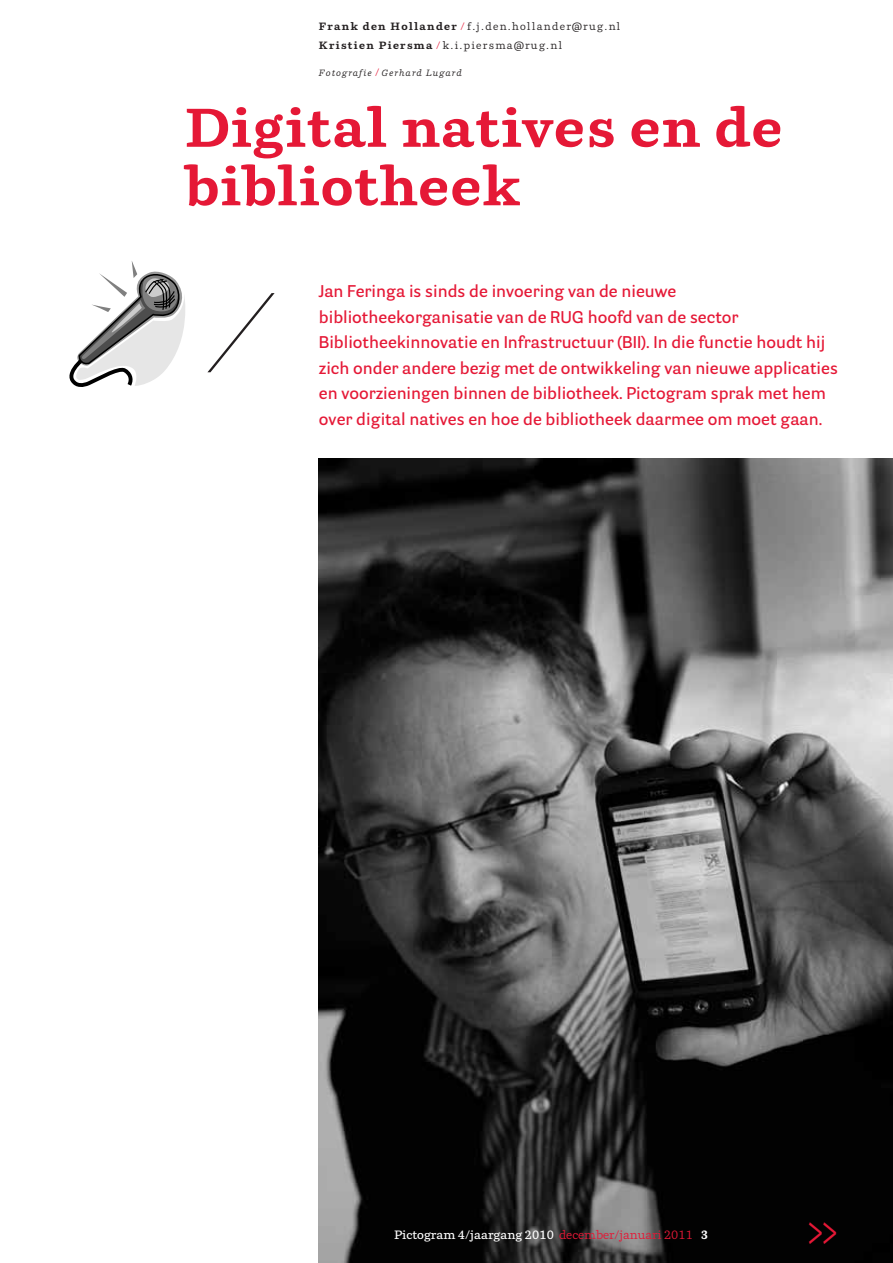
<style>
.page{position:relative;width:893px;height:1263px;background:#fff}
.page>*{position:absolute;margin:0;border:0;box-sizing:border-box;transform-origin:0 0}
.t1{font:700 54px/58.5px "Parry";letter-spacing:.025em;color:#e51836}
.t2{font:45px "Parry";color:#e51836;scale:.7 1}
.t3{font:600 16.5px/25.5px "Parry Grotesque";color:#e51836}
.t4{font:600 12px "Parry";color:#fff}
.t5{font:10.5px/19.5px "Parry";letter-spacing:.125em;color:#231f20}
.t6{font:italic 9px "Parry";letter-spacing:.125em;color:#231f20}
.s1{font-weight:700}
.s2{color:#e51836}
.s3{font-style:normal;font-size:10.5px;color:#e51836}
.s4{font-weight:400;color:#e51836}
</style>
<div class="page">
<img style="left:319px;top:459px;width:574px;height:804px">
<svg style="left:207px;top:293px;width:68px;height:80px"></svg>
<svg style="left:69px;top:261px;width:116px;height:126px"></svg>
<p class="t5" style="left:319px;top:16px;width:303px"><span class="s1">Frank den Hollander</span> <span class="s2">/</span>f.j.den.hollander@rug.nl<br><span class="s1">Kristien Piersma</span> <span class="s2">/</span>k.i.piersma@rug.nl</p>
<p class="t6" style="left:319px;top:68px;width:144px">Fotografie <span class="s3">/</span> Gerhard Lugard</p>
<h1 class="t1" style="left:185px;top:97px;width:599px">Digital natives en de bibliotheek</h1>
<p class="t3" style="left:319px;top:278px;width:521px">Jan Feringa is sinds de invoering van de nieuwe bibliotheekorganisatie van de RUG hoofd van de sector Bibliotheekinnovatie en Infrastructuur (BII). In die functie houdt hij zich onder andere bezig met de ontwikkeling van nieuwe applicaties en voorzieningen binnen de bibliotheek. Pictogram sprak met hem over digital natives en hoe de bibliotheek daarmee om moet gaan.</p>
<p class="t4" style="left:394px;top:1227px;width:315px">Pictogram 4/jaargang 2010 <span class="s4">december/januari 2011</span> <span class="s1">3</span></p>
<h2 class="t2" style="left:806px;top:1205px;width:49px">&gt;&gt;</h2>
</div>
